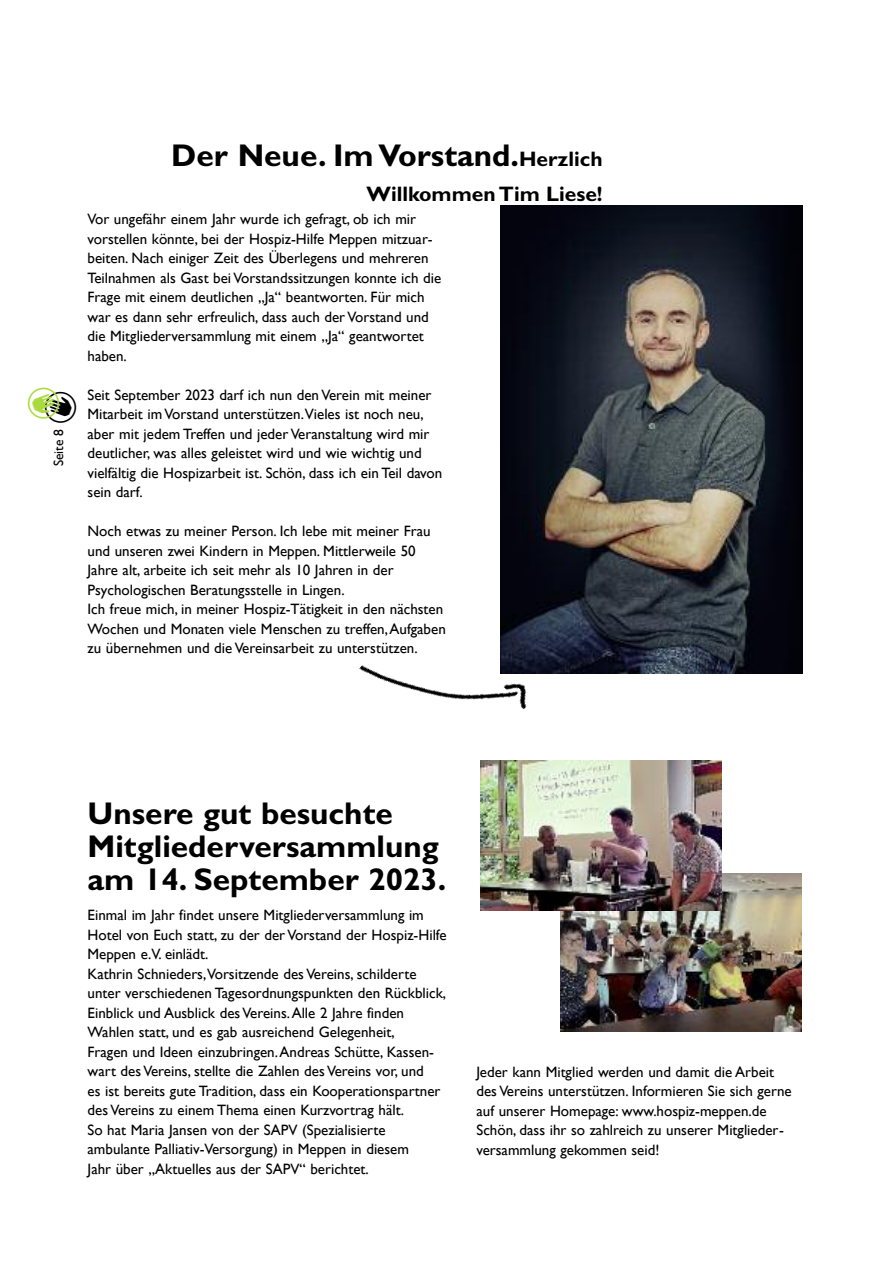
<style>
.page{position:relative;width:893px;height:1263px;background:#fff}
.page>*{position:absolute;margin:0;border:0;box-sizing:border-box;transform-origin:0 0}
.t1{font:700 31.5px/33px "Gill Sans";color:#000}
.t2{font:700 21px "Gill Sans";color:#000}
.t3{font:15px/19.5px "Gill Sans";color:#000}
.t4{font:13.5px "Gill Sans";color:#000}
.s1{font-size:21px}
</style>
<div class="page">
<img style="left:500px;top:205px;width:303px;height:469px">
<img style="left:560px;top:873px;width:241px;height:158px">
<img style="left:480px;top:760px;width:242px;height:150px">
<img style="left:359px;top:594px;width:191px;height:188px">
<p class="t4" style="left:51px;top:466px;width:39px;rotate:-90deg">Seite 8</p>
<h1 class="t1" style="left:171px;top:142px;width:433px">Der Neue. Im Vorstand.<span class="s1">Herzlich</span></h1>
<h2 class="t2" style="left:367px;top:186px;width:238px">Willkommen Tim Liese!</h2>
<p class="t3" style="left:88px;top:209px;width:355px">Vor ungefähr einem Jahr wurde ich gefragt, ob ich mir vorstellen könnte, bei der Hospiz-Hilfe Meppen mitzuar&shy;beiten. Nach einiger Zeit des Überlegens und mehreren Teilnahmen als Gast bei Vorstandssitzungen konnte ich die Frage mit einem deutlichen „Ja“ beantworten. Für mich war es dann sehr erfreulich, dass auch der Vorstand und die Mitgliederversammlung mit einem „Ja“ geantwortet haben.</p>
<p class="t3" style="left:88px;top:385px;width:356px">Seit September 2023 darf ich nun den Verein mit meiner Mitarbeit im Vorstand unterstützen.Vieles ist noch neu, aber mit jedem Treffen und jeder Veranstaltung wird mir deutlicher, was alles geleistet wird und wie wichtig und vielfältig die Hospizarbeit ist. Schön, dass ich ein Teil davon sein darf.</p>
<p class="t3" style="left:88px;top:521px;width:360px">Noch etwas zu meiner Person. Ich lebe mit meiner Frau und unseren zwei Kindern in Meppen. Mittlerweile 50<br>Jahre alt, arbeite ich seit mehr als 10 Jahren in der Psychologischen Beratungsstelle in Lingen.<br>Ich freue mich, in meiner Hospiz-Tätigkeit in den nächsten Wochen und Monaten viele Menschen zu treffen,Aufgaben zu übernehmen und die Vereinsarbeit zu unterstützen.</p>
<h1 class="t1" style="left:88px;top:800px;width:360px">Unsere gut besuchte<br>Mitgliederversammlung am 14. September 2023.</h1>
<p class="t3" style="left:88px;top:905px;width:361px">Einmal im Jahr findet unsere Mitgliederversammlung im Hotel von Euch statt, zu der der Vorstand der Hospiz-Hilfe Meppen e.V. einlädt.<br>Kathrin Schnieders,Vorsitzende des Vereins, schilderte unter verschiedenen Tagesordnungspunkten den Rückblick, Einblick und Ausblick des Vereins.Alle 2 Jahre finden Wahlen statt, und es gab ausreichend Gelegenheit,<br>Fragen und Ideen einzubringen.Andreas Schütte, Kassen&shy;wart des Vereins, stellte die Zahlen des Vereins vor, und<br>es ist bereits gute Tradition, dass ein Kooperationspartner des Vereins zu einem Thema einen Kurzvortrag hält.<br>So hat Maria Jansen von der SAPV (Spezialisierte ambulante Palliativ-Versorgung) in Meppen in diesem<br>Jahr über „Aktuelles aus der SAPV“ berichtet.</p>
<p class="t3" style="left:476px;top:1062px;width:317px">Jeder kann Mitglied werden und damit die Arbeit des Vereins unterstützen. Informieren Sie sich gerne auf unserer Homepage: www.hospiz-meppen.de Schön, dass ihr so zahlreich zu unserer Mitglieder&shy;versammlung gekommen seid!</p>
</div>
